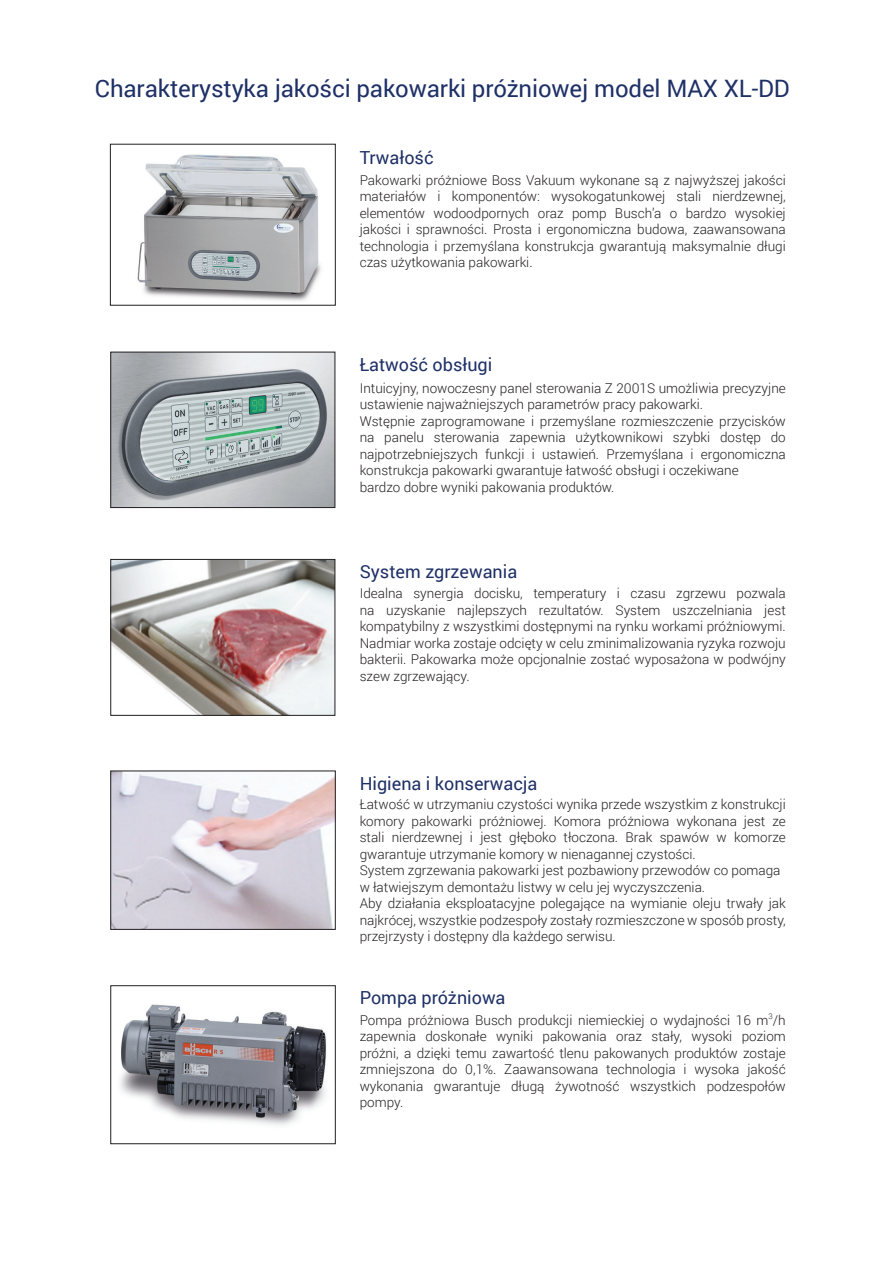
<style>
.page{position:relative;width:893px;height:1263px;background:#fff}
.page>*{position:absolute;margin:0;border:0;box-sizing:border-box;transform-origin:0 0}
.t1{font:24px "Roboto";letter-spacing:-.005em;color:#1e3066}
.t2{font:18px "Roboto";color:#1e3066}
.t3{font:300 13.5px/16.5px "Roboto";color:#231f20;text-align:justify}
</style>
<div class="page">
<img style="left:113px;top:354px;width:220px;height:152px">
<div style="left:111px;top:352px;width:224px;height:156px;border:1px solid #231f20"></div>
<img style="left:113px;top:561px;width:220px;height:152px">
<div style="left:111px;top:559px;width:224px;height:156px;border:1px solid #231f20"></div>
<img style="left:113px;top:773px;width:220px;height:154px">
<img style="left:120px;top:1004px;width:206px;height:121px">
<div style="left:111px;top:985px;width:224px;height:159px;border:1px solid #231f20"></div>
<img style="left:137px;top:154px;width:184px;height:147px">
<h1 class="t1" style="left:95px;top:72px;width:696px">Charakterystyka jakości pakowarki próżniowej model MAX XL-DD</h1>
<h2 class="t2" style="left:360px;top:145px;width:75px">Trwałość</h2>
<p class="t3" style="left:360px;top:171px;width:428px">Pakowarki próżniowe Boss Vakuum wykonane są z najwyższej jakości materiałów i komponentów: wysokogatunkowej stali nierdzewnej, elementów wodoodpornych oraz pomp Busch’a o bardzo wysokiej jakości i sprawności. Prosta i ergonomiczna budowa, zaawansowana technologia i przemyślana konstrukcja gwarantują maksymalnie długi czas użytkowania pakowarki.</p>
<h2 class="t2" style="left:360px;top:352px;width:134px">Łatwość obsługi</h2>
<p class="t3" style="left:360px;top:379px;width:428px;text-align:left">Intuicyjny, nowoczesny panel sterowania Z 2001S umożliwia precyzyjne ustawienie najważniejszych parametrów pracy pakowarki.<br>Wstępnie zaprogramowane i przemyślane rozmieszczenie przycisków na panelu sterowania zapewnia użytkownikowi szybki dostęp do najpotrzebniejszych funkcji i ustawień. Przemyślana i ergonomiczna konstrukcja pakowarki gwarantuje łatwość obsługi i oczekiwane<br>bardzo dobre wyniki pakowania produktów.</p>
<h2 class="t2" style="left:360px;top:559px;width:159px">System zgrzewania</h2>
<p class="t3" style="left:360px;top:585px;width:428px">Idealna synergia docisku, temperatury i czasu zgrzewu pozwala na uzyskanie najlepszych rezultatów. System uszczelniania jest kompatybilny z wszystkimi dostępnymi na rynku workami próżniowymi.<br>Nadmiar worka zostaje odcięty w celu zminimalizowania ryzyka rozwoju bakterii. Pakowarka może opcjonalnie zostać wyposażona w podwójny szew zgrzewający.</p>
<h2 class="t2" style="left:360px;top:770px;width:179px">Higiena i konserwacja</h2>
<p class="t3" style="left:360px;top:796px;width:428px;text-align:left">Łatwość w utrzymaniu czystości wynika przede wszystkim z konstrukcji komory pakowarki próżniowej. Komora próżniowa wykonana jest ze stali nierdzewnej i jest głęboko tłoczona. Brak spawów w komorze gwarantuje utrzymanie komory w nienagannej czystości.<br>System zgrzewania pakowarki jest pozbawiony przewodów co pomaga w łatwiejszym demontażu listwy w celu jej wyczyszczenia.<br>Aby działania eksploatacyjne polegające na wymianie oleju trwały jak najkrócej, wszystkie podzespoły zostały rozmieszczone w sposób prosty, przejrzysty i dostępny dla każdego serwisu.</p>
<h2 class="t2" style="left:360px;top:985px;width:147px">Pompa próżniowa</h2>
<p class="t3" style="left:360px;top:1011px;width:428px">Pompa próżniowa Busch produkcji niemieckiej o wydajności 16 m<sup>3</sup>/h zapewnia doskonałe wyniki pakowania oraz stały, wysoki poziom próżni, a dzięki temu zawartość tlenu pakowanych produktów zostaje zmniejszona do 0,1%. Zaawansowana technologia i wysoka jakość wykonania gwarantuje długą żywotność wszystkich podzespołów pompy.</p>
</div>
